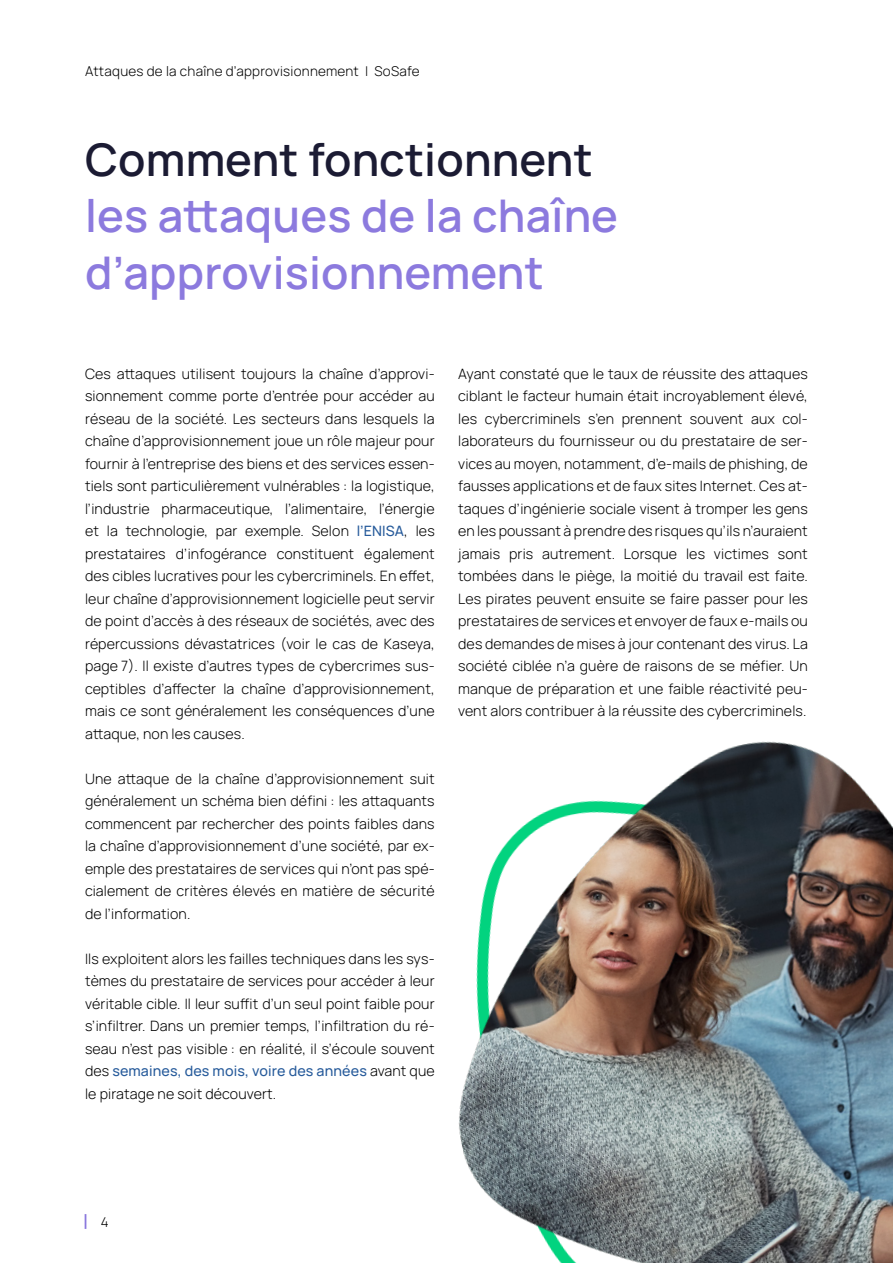
<style>
.page{position:relative;width:893px;height:1263px;background:#fff}
.page>*{position:absolute;margin:0;border:0;box-sizing:border-box;transform-origin:0 0}
.Head_30{font:600 45px/56.2px "Manrope";letter-spacing:.005em;color:#8c7ade}
.Text_10{font:300 14.25px/22.5px "Manrope";letter-spacing:.01em;color:#000;text-align:justify}
.t1{font:300 13.5px "Manrope";letter-spacing:.02em;color:#000}
.s1{color:#1b1b33}
.s2{font-weight:500;color:#275b9b}
</style>
<div class="page">
<svg style="left:85px;top:1214px;width:1px;height:15px"></svg>
<img style="left:458px;top:741px;width:435px;height:522px">
<p class="t1" style="left:85px;top:62px;width:336px">Attaques de la chaîne d’approvisionnement | SoSafe</p>
<p class="Head_30" style="left:85px;top:130px;width:535px"><span class="s1">Comment fonctionnent </span>les attaques de la chaîne d’approvisionnement</p>
<p class="Text_10" style="left:85px;top:362px;width:351px">Ces attaques utilisent toujours la chaîne d’approvi&shy;sionnement comme porte d’entrée pour accéder au réseau de la société. Les secteurs dans lesquels la chaîne d’approvisionnement joue un rôle majeur pour fournir à l’entreprise des biens et des services essen&shy;tiels sont particulièrement vulnérables : la logistique, l’industrie pharmaceutique, l’alimentaire, l’énergie et la technologie, par exemple. Selon <span class="s2">l’ENISA</span>, les prestataires d’infogérance constituent également des cibles lucratives pour les cybercriminels. En effet, leur chaîne d’approvisionnement logicielle peut servir de point d’accès à des réseaux de sociétés, avec des répercussions dévastatrices (voir le cas de Kaseya, page 7). Il existe d’autres types de cybercrimes sus&shy;ceptibles d’affecter la chaîne d’approvisionnement, mais ce sont généralement les conséquences d’une attaque, non les causes.</p>
<p class="Text_10" style="left:85px;top:767px;width:351px">Une attaque de la chaîne d’approvisionnement suit généralement un schéma bien défini : les attaquants commencent par rechercher des points faibles dans la chaîne d’approvisionnement d’une société, par ex&shy;emple des prestataires de services qui n’ont pas spé&shy;cialement de critères élevés en matière de sécurité de l’information.</p>
<p class="Text_10" style="left:85px;top:947px;width:351px">Ils exploitent alors les failles techniques dans les sys&shy;tèmes du prestataire de services pour accéder à leur véritable cible. Il leur suffit d’un seul point faible pour s’infiltrer. Dans un premier temps, l’infiltration du ré&shy;seau n’est pas visible : en réalité, il s’écoule souvent des <span class="s2">semaines, des mois, voire des années</span> avant que le piratage ne soit découvert.</p>
<p class="Text_10" style="left:458px;top:362px;width:351px">Ayant constaté que le taux de réussite des attaques ciblant le facteur humain était incroyablement élevé, les cybercriminels s’en prennent souvent aux col&shy;laborateurs du fournisseur ou du prestataire de ser&shy;vices au moyen, notamment, d’e-mails de phishing, de fausses applications et de faux sites Internet. Ces at&shy;taques d’ingénierie sociale visent à tromper les gens en les poussant à prendre des risques qu’ils n’auraient jamais pris autrement. Lorsque les victimes sont tombées dans le piège, la moitié du travail est faite.<br>Les pirates peuvent ensuite se faire passer pour les prestataires de services et envoyer de faux e-mails ou des demandes de mises à jour contenant des virus. La société ciblée n’a guère de raisons de se méfier. Un manque de préparation et une faible réactivité peu&shy;vent alors contribuer à la réussite des cybercriminels.</p>
<p class="t1" style="left:101px;top:1212px;width:9px">4</p>
</div>
